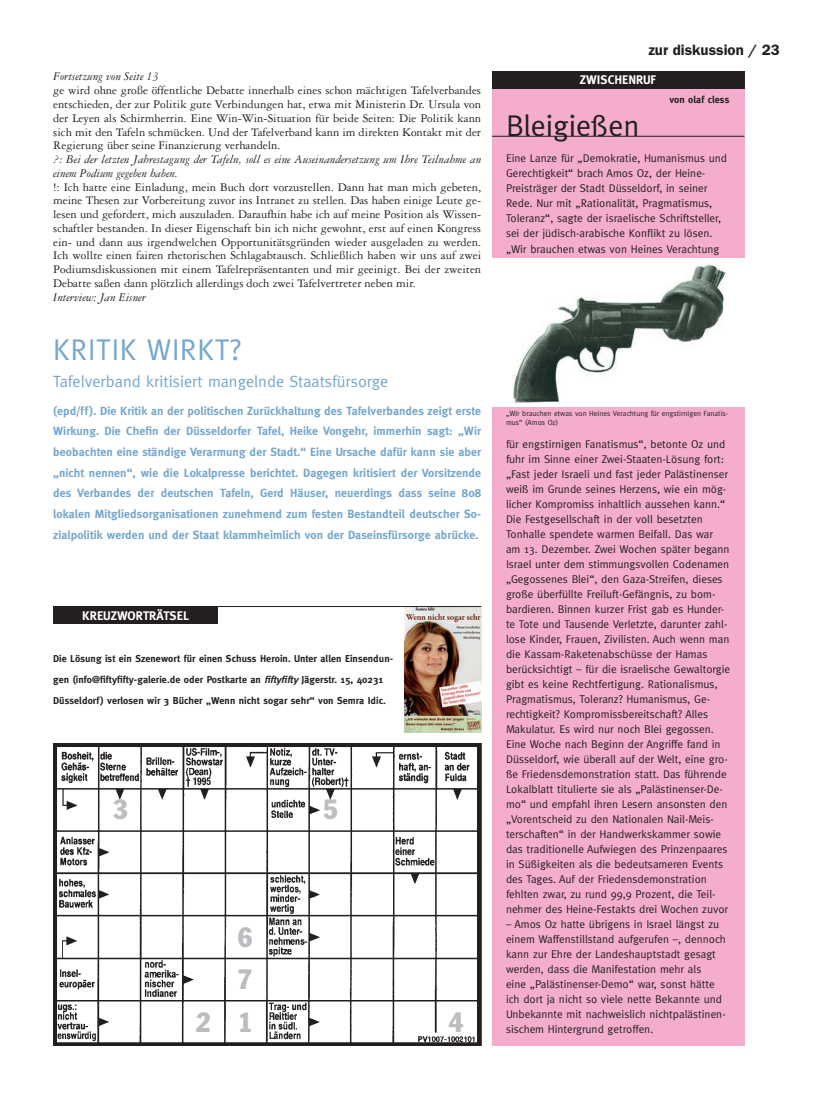
<style>
.page{position:relative;width:833px;height:1099px;background:#fff}
.page>*{position:absolute;margin:0;border:0;box-sizing:border-box;transform-origin:0 0}
.t1{font:30px "Meta";letter-spacing:.01em;color:#76a7cc}
.t2{font:30px "Meta";color:#231f20}
.t3{font:condensed 27.5px/42.5px "Franklin Gothic";color:#bcbdc0}
.t4{font:16.25px "Meta";color:#76a7cc}
.t5{font:600 15px "Franklin Gothic";color:#231f20}
.t6{font:12.5px/13.8px "Garamond Three";color:#231f20;text-align:justify}
.t7{font:italic 12.5px/13.8px "Garamond Three";color:#231f20}
.t8{font:700 12.5px "Meta";color:#fff}
.t9{font:700 11.88px/20.6px "Meta";letter-spacing:.01em;color:#76a7cc;text-align:justify}
.t10{font:11.25px/15px "Meta";color:#231f20}
.t11{font:700 10px/20.6px "Meta";letter-spacing:.01em;color:#231f20}
.t12{font:7.5px/9px "Meta";color:#231f20}
.s1{font-style:italic}
</style>
<div class="page">
<img style="left:53px;top:743px;width:428px;height:302px">
<div style="left:492px;top:71px;width:252px;height:974px;background:#f5adce"></div>
<div style="left:492px;top:71px;width:252px;height:18px;background:#231f20"></div>
<div style="left:53px;top:606px;width:165px;height:18px;background:#231f20"></div>
<hr style="left:492px;top:136px;width:252px;height:1px;background:#231f20">
<img style="left:404px;top:607px;width:77px;height:125px">
<div style="left:492px;top:258px;width:252px;height:149px;background:#fff"></div>
<img style="left:512px;top:264px;width:214px;height:139px">
<hr style="left:53px;top:606px;width:428px;height:1px;background:#231f20">
<p class="t7" style="left:53px;top:70px;width:107px">Fortsetzung von Seite 13</p>
<p class="t6" style="left:53px;top:84px;width:429px">ge wird ohne große öffentliche Debatte innerhalb eines schon mächtigen Tafelverbandes entschieden, der zur Politik gute Verbindungen hat, etwa mit Ministerin Dr. Ursula von der Leyen als Schirmherrin. Eine Win-Win-Situation für beide Seiten: Die Politik kann sich mit den Tafeln schmücken. Und der Tafelverband kann im direkten Kontakt mit der Regierung über seine Finanzierung verhandeln.</p>
<p class="t7" style="left:53px;top:153px;width:429px">?: Bei der letzten Jahrestagung der Tafeln, soll es eine Auseinandersetzung um Ihre Teilnahme an einem Podium gegeben haben.</p>
<p class="t6" style="left:53px;top:180px;width:429px">!: Ich hatte eine Einladung, mein Buch dort vorzustellen. Dann hat man mich gebeten, meine Thesen zur Vorbereitung zuvor ins Intranet zu stellen. Das haben einige Leute ge&shy;lesen und gefordert, mich auszuladen. Daraufhin habe ich auf meine Position als Wissen&shy;schaftler bestanden. In dieser Eigenschaft bin ich nicht gewohnt, erst auf einen Kongress ein- und dann aus irgendwelchen Opportunitätsgründen wieder ausgeladen zu werden.<br>Ich wollte einen fairen rhetorischen Schlagabtausch. Schließlich haben wir uns auf zwei Podiumsdiskussionen mit einem Tafelrepräsentanten und mir geeinigt. Bei der zweiten Debatte saßen dann plötzlich allerdings doch zwei Tafelvertreter neben mir.</p>
<p class="t7" style="left:53px;top:290px;width:94px">Interview: Jan Eisner</p>
<h1 class="t1" style="left:53px;top:332px;width:189px">KRITIK WIRKT?</h1>
<h3 class="t4" style="left:53px;top:372px;width:336px">Tafelverband kritisiert mangelnde Staatsfürsorge</h3>
<p class="t9" style="left:53px;top:400px;width:430px">(epd/ff). Die kritik an der politischen Zurückhaltung des Tafelverbandes zeigt erste Wirkung. Die Chefin der Düsseldorfer Tafel, Heike Vongehr, immerhin sagt: „Wir beobachten eine ständige Verarmung der Stadt.“ Eine Ursache dafür kann sie aber „nicht nennen“, wie die Lokalpresse berichtet. Dagegen kritisiert der Vorsitzende des Verbandes der deutschen Tafeln, Gerd Häuser, neuerdings dass seine 808 lokalen Mitgliedsorganisationen zunehmend zum festen Bestandteil deutscher So&shy;zialpolitik werden und der Staat klammheimlich von der Daseinsfürsorge abrücke.</p>
<p class="t8" style="left:82px;top:608px;width:108px">krEUZWOrTräTSEL</p>
<p class="t11" style="left:53px;top:648px;width:341px">Die Lösung ist ein Szenewort für einen Schuss Heroin. Unter allen Einsendun&shy;gen (info@fiftyfifty-galerie.de oder postkarte an <span class="s1">fiftyfifty</span> Jägerstr. 15, 40231<br>Düsseldorf) verlosen wir 3 Bücher „Wenn nicht sogar sehr“ von Semra Idic.</p>
<h2 class="t3" style="left:113px;top:787px;width:16px">3</h2>
<h2 class="t3" style="left:196px;top:1000px;width:16px">2</h2>
<h2 class="t3" style="left:238px;top:915px;width:16px">6</h2>
<h2 class="t3" style="left:238px;top:957px;width:16px">7<br>1</h2>
<h2 class="t3" style="left:323px;top:787px;width:16px">5</h2>
<h2 class="t3" style="left:449px;top:1000px;width:16px">4</h2>
<h3 class="t5" style="left:648px;top:41px;width:133px">zur diskussion / 23</h3>
<p class="t8" style="left:580px;top:73px;width:78px">ZWISCHENrUF</p>
<p class="t11" style="left:669px;top:90px;width:61px">von olaf cless</p>
<h1 class="t2" style="left:506px;top:108px;width:135px">Bleigießen</h1>
<p class="t10" style="left:506px;top:151px;width:223px">Eine Lanze für „Demokratie, Humanismus und Gerechtigkeit“ brach Amos Oz, der Heine-Preisträger der Stadt Düsseldorf, in seiner Rede. Nur mit „Rationalität, Pragmatismus, Toleranz“, sagte der israelische Schriftsteller, sei der jüdisch-arabische Konflikt zu lösen. „Wir brauchen etwas von Heines Verachtung</p>
<p class="t12" style="left:506px;top:409px;width:224px">„Wir brauchen etwas von Heines Verachtung für engstirnigen Fanatis&shy;mus“ (Amos Oz)</p>
<p class="t10" style="left:506px;top:436px;width:226px">für engstirnigen Fanatismus“, betonte Oz und fuhr im Sinne einer Zwei-Staaten-Lösung fort: „Fast jeder Israeli und fast jeder Palästinenser weiß im Grunde seines Herzens, wie ein mög&shy;licher Kompromiss inhaltlich aussehen kann.“ Die Festgesellschaft in der voll besetzten Tonhalle spendete warmen Beifall. Das war am 13. Dezember. Zwei Wochen später begann Israel unter dem stimmungsvollen Codenamen „Gegossenes Blei“, den Gaza-Streifen, dieses große überfüllte Freiluft-Gefängnis, zu bom&shy;bardieren. Binnen kurzer Frist gab es Hunder&shy;te Tote und Tausende Verletzte, darunter zahl&shy;lose Kinder, Frauen, Zivilisten. Auch wenn man die Kassam-Raketenabschüsse der Hamas berücksichtigt – für die israelische Gewaltorgie gibt es keine Rechtfertigung. Rationalismus, Pragmatismus, Toleranz? Humanismus, Ge&shy;rechtigkeit? Kompromissbereitschaft? Alles Makulatur. Es wird nur noch Blei gegossen.<br>Eine Woche nach Beginn der Angriffe fand in Düsseldorf, wie überall auf der Welt, eine gro&shy;ße Friedensdemonstration statt. Das führende Lokalblatt titulierte sie als „Palästinenser-De&shy;mo“ und empfahl ihren Lesern ansonsten den „Vorentscheid zu den Nationalen Nail-Meis&shy;terschaften“ in der Handwerkskammer sowie das traditionelle Aufwiegen des Prinzenpaares in Süßigkeiten als die bedeutsameren Events des Tages. Auf der Friedensdemonstration fehlten zwar, zu rund 99,9 Prozent, die Teil&shy;nehmer des Heine-Festakts drei Wochen zuvor</p>
<p class="t10" style="left:506px;top:916px;width:221px">– Amos Oz hatte übrigens in Israel längst zu einem Waffenstillstand aufgerufen –, dennoch kann zur Ehre der Landeshauptstadt gesagt werden, dass die Manifestation mehr als<br>eine „Palästinenser-Demo“ war, sonst hätte ich dort ja nicht so viele nette Bekannte und Unbekannte mit nachweislich nichtpalästinen&shy;sischem Hintergrund getroffen.</p>
</div>
